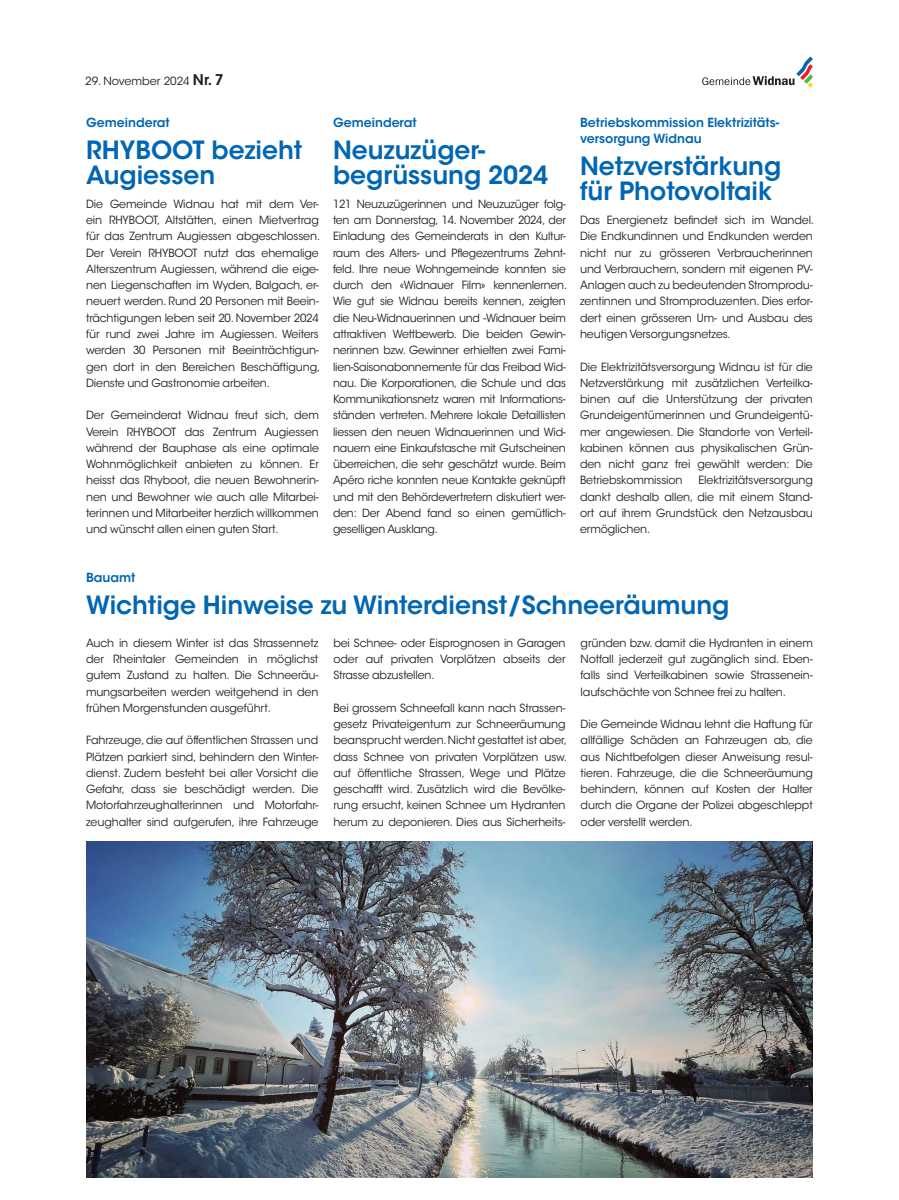
<style>
.page{position:relative;width:899px;height:1200px;background:#fff}
.page>*{position:absolute;margin:0;border:0;box-sizing:border-box;transform-origin:0 0}
.t1{font:600 25px/25px "ITC Avant Garde Std";color:#0166b3}
.t2{font:600 12.5px/16.2px "ITC Avant Garde Std";color:#0166b3}
.t3{font:11.25px/16.2px "ITC Avant Garde Std";letter-spacing:-.01em;color:#231f20;text-align:justify}
.s1{font-weight:600;font-size:14.75px}
</style>
<div class="page">
<svg style="left:702px;top:56px;width:111px;height:32px"></svg>
<img style="left:86px;top:842px;width:726px;height:335px">
<p class="t3" style="left:85px;top:73px;width:140px">29. November 2024 <span class="s1">Nr. 7</span></p>
<p class="t2" style="left:86px;top:114px;width:85px">Gemeinderat</p>
<h1 class="t1" style="left:86px;top:138px;width:218px">RHYBOOT bezieht<br>Augiessen</h1>
<p class="t3" style="left:86px;top:196px;width:235px">Die Gemeinde Widnau hat mit dem Ver&shy;ein RHYBOOT, Altstätten, einen Mietvertrag für das Zentrum Augiessen abgeschlossen.<br>Der Verein RHYBOOT nutzt das ehemalige Alterszentrum Augiessen, während die eige&shy;nen Liegenschaften im Wyden, Balgach, er&shy;neuert werden. Rund 20 Personen mit Beein&shy;trächtigungen leben seit 20. November 2024 für rund zwei Jahre im Augiessen. Weiters werden 30 Personen mit Beeinträchtigun&shy;gen dort in den Bereichen Beschäftigung, Dienste und Gastronomie arbeiten.</p>
<p class="t3" style="left:86px;top:407px;width:234px">Der Gemeinderat Widnau freut sich, dem Verein RHYBOOT das Zentrum Augiessen während der Bauphase als eine optimale Wohnmöglichkeit anbieten zu können. Er heisst das Rhyboot, die neuen Bewohnerin&shy;nen und Bewohner wie auch alle Mitarbei&shy;terinnen und Mitarbeiter herzlich willkommen und wünscht allen einen guten Start.</p>
<p class="t2" style="left:333px;top:114px;width:85px">Gemeinderat</p>
<h1 class="t1" style="left:333px;top:138px;width:217px">Neuzuzüger&shy;begrüssung 2024</h1>
<p class="t3" style="left:333px;top:196px;width:235px">121 Neuzuzügerinnen und Neuzuzüger folg&shy;ten am Donnerstag, 14. November 2024, der Einladung des Gemeinderats in den Kultur&shy;raum des Alters- und Pflegezentrums Zehnt&shy;feld. Ihre neue Wohngemeinde konnten sie durch den «Widnauer Film» kennenlernen.<br>Wie gut sie Widnau bereits kennen, zeigten die Neu-Widnauerinnen und -Widnauer beim attraktiven Wettbewerb. Die beiden Gewin&shy;nerinnen bzw. Gewinner erhielten zwei Fami&shy;lien-Saisonabonnemente für das Freibad Wid&shy;nau. Die Korporationen, die Schule und das Kommunikationsnetz waren mit Informations&shy;ständen vertreten. Mehrere lokale Detaillisten liessen den neuen Widnauerinnen und Wid&shy;nauern eine Einkaufstasche mit Gutscheinen überreichen, die sehr geschätzt wurde. Beim Apéro riche konnten neue Kontakte geknüpft und mit den Behördevertretern diskutiert wer&shy;den: Der Abend fand so einen gemütlich&shy;geselligen Ausklang.</p>
<p class="t2" style="left:580px;top:114px;width:200px">Betriebskommission Elektrizitäts&shy;versorgung Widnau</p>
<h1 class="t1" style="left:580px;top:154px;width:203px">Netzverstärkung für Photovoltaik</h1>
<p class="t3" style="left:580px;top:212px;width:235px">Das Energienetz befindet sich im Wandel.<br>Die Endkundinnen und Endkunden werden nicht nur zu grösseren Verbraucherinnen und Verbrauchern, sondern mit eigenen PV-Anlagen auch zu bedeutenden Stromprodu&shy;zentinnen und Stromproduzenten. Dies erfor&shy;dert einen grösseren Um- und Ausbau des heutigen Versorgungsnetzes.</p>
<p class="t3" style="left:580px;top:358px;width:234px">Die Elektrizitätsversorgung Widnau ist für die Netzverstärkung mit zusätzlichen Verteilka&shy;binen auf die Unterstützung der privaten Grundeigentümerinnen und Grundeigentü&shy;mer angewiesen. Die Standorte von Verteil&shy;kabinen können aus physikalischen Grün&shy;den nicht ganz frei gewählt werden: Die Betriebskommission</p>
<p class="t3" style="left:580px;top:472px;width:234px;text-indent:118px">Elektrizitätsversorgung dankt deshalb allen, die mit einem Stand&shy;ort auf ihrem Grundstück den Netzausbau ermöglichen.</p>
<p class="t2" style="left:86px;top:569px;width:51px">Bauamt</p>
<h1 class="t1" style="left:86px;top:593px;width:644px">Wichtige Hinweise zu Winterdienst/Schneeräumung</h1>
<p class="t3" style="left:86px;top:635px;width:234px">Auch in diesem Winter ist das Strassennetz der Rheintaler Gemeinden in möglichst gutem Zustand zu halten. Die Schneeräu&shy;mungsarbeiten werden weitgehend in den frühen Morgenstunden ausgeführt.</p>
<p class="t3" style="left:86px;top:732px;width:234px">Fahrzeuge, die auf öffentlichen Strassen und Plätzen parkiert sind, behindern den Winter&shy;dienst. Zudem besteht bei aller Vorsicht die Gefahr, dass sie beschädigt werden. Die Motorfahrzeughalterinnen und Motorfahr&shy;zeughalter sind aufgerufen, ihre Fahrzeuge</p>
<p class="t3" style="left:333px;top:635px;width:234px">bei Schnee- oder Eisprognosen in Garagen oder auf privaten Vorplätzen abseits der Strasse abzustellen.</p>
<p class="t3" style="left:333px;top:700px;width:235px">Bei grossem Schneefall kann nach Strassen&shy;gesetz Privateigentum zur Schneeräumung beansprucht werden. Nicht gestattet ist aber, dass Schnee von privaten Vorplätzen usw. auf öffentliche Strassen, Wege und Plätze geschafft wird. Zusätzlich wird die Bevölke&shy;rung ersucht, keinen Schnee um Hydranten herum zu deponieren. Dies aus Sicherheits-</p>
<p class="t3" style="left:580px;top:635px;width:234px">gründen bzw. damit die Hydranten in einem Notfall jederzeit gut zugänglich sind. Eben&shy;falls sind Verteilkabinen sowie Strassenein&shy;laufschächte von Schnee frei zu halten.</p>
<p class="t3" style="left:580px;top:716px;width:234px">Die Gemeinde Widnau lehnt die Haftung für allfällige Schäden an Fahrzeugen ab, die aus Nichtbefolgen dieser Anweisung resul&shy;tieren. Fahrzeuge, die die Schneeräumung behindern, können auf Kosten der Halter durch die Organe der Polizei abgeschleppt oder verstellt werden.</p>
</div>
